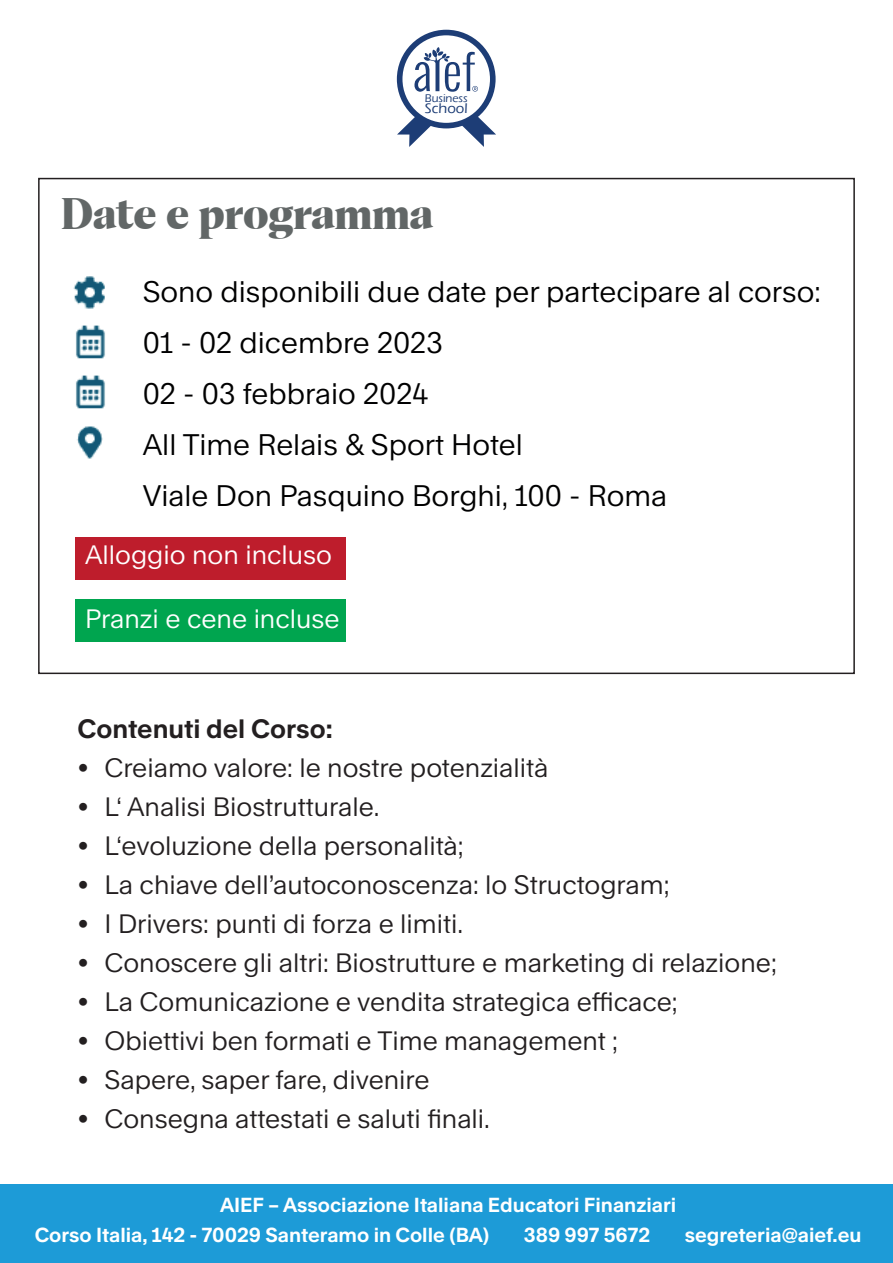
<style>
.page{position:relative;width:893px;height:1263px;background:#fff}
.page>*{position:absolute;margin:0;border:0;box-sizing:border-box;transform-origin:0 0}
.t1{font:45px "Cotford Display Bold";color:#626767}
.t2{font:28.5px/51px "Rand";color:#000001}
.t3{font:25.5px/39px "Rand";color:#231f20}
.t4{font:25.5px "Rand";color:#fff}
.t5{font:700 25.5px "Rand";color:#231f20}
.t6{font:700 19.5px/30px "Rand";color:#fff}
.t7{font:500 14.4px "Eras ITC";color:#1d3d76}
.t8{font:500 11.4px "Eras ITC";color:#1d3d76}
</style>
<div class="page">
<svg style="left:397px;top:102px;width:45px;height:45px"></svg>
<svg style="left:451px;top:103px;width:45px;height:44px"></svg>
<div style="left:397px;top:30px;width:99px;height:98px;background:#1d3d76;border-radius:50%"></div>
<div style="left:402px;top:35px;width:88px;height:88px;background:#fff;border-radius:50%"></div>
<svg style="left:414px;top:47px;width:64px;height:45px"></svg>
<img style="left:73px;top:276px;width:32px;height:33px">
<img style="left:76px;top:325px;width:29px;height:34px">
<img style="left:76px;top:375px;width:29px;height:34px">
<img style="left:76px;top:426px;width:27px;height:33px">
<div style="left:75px;top:537px;width:271px;height:43px;background:#be1d2c"></div>
<div style="left:75px;top:599px;width:271px;height:43px;background:#00a54f"></div>
<div style="left:0;top:1184px;width:893px;height:79px;background:#1d9bd7"></div>
<p class="t8" style="left:425px;top:91px;width:44px">Business</p>
<p class="t7" style="left:425px;top:99px;width:44px">School</p>
<h1 class="t1" style="left:61px;top:196px;width:373px">Date e programma</h1>
<p class="t2" style="left:143px;top:269px;width:680px">Sono disponibili due date per partecipare al corso:<br>01 - 02 dicembre 2023<br>02 - 03 febbraio 2024<br>All Time Relais &amp; Sport Hotel<br>Viale Don Pasquino Borghi, 100 - Roma</p>
<p class="t4" style="left:85px;top:545px;width:248px">Alloggio non incluso</p>
<p class="t4" style="left:85px;top:609px;width:256px">Pranzi e cene incluse</p>
<p class="t5" style="left:78px;top:719px;width:257px">Contenuti del Corso:</p>
<p class="t3" style="left:78px;top:751px;width:701px">ï Creiamo valore: le nostre potenzialità<br>ï L‘ Analisi Biostrutturale.<br>ï L‘evoluzione della personalità;<br>ï La chiave dell’autoconoscenza: lo Structogram;<br>ï I Drivers: punti di forza e limiti.<br>ï Conoscere gli altri: Biostrutture e marketing di relazione; ï La Comunicazione e vendita strategica efficace;<br>ï Obiettivi ben formati e Time management ;<br>ï Sapere, saper fare, divenire<br>ï Consegna attestati e saluti finali.</p>
<p class="t6" style="left:35px;top:1191px;width:643px;text-indent:185px">AIEF – Associazione Italiana Educatori Finanziari<br>Corso Italia, 142 - 70029 Santeramo in Colle (BA)</p>
<p class="t6" style="left:524px;top:1221px;width:128px">389 997 5672</p>
<p class="t6" style="left:685px;top:1221px;width:178px">segreteria@aief.eu</p>
</div>
